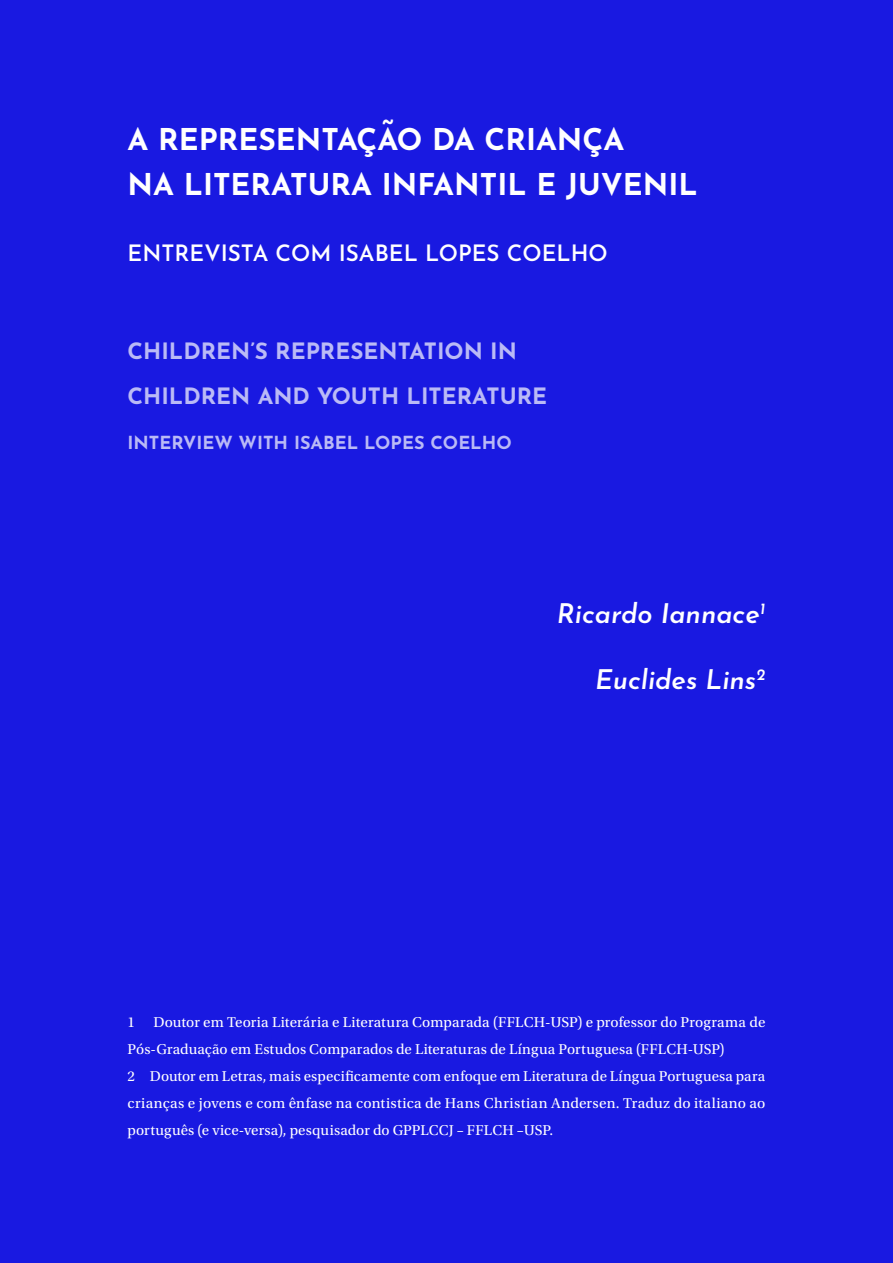
<style>
.page{position:relative;width:893px;height:1263px;background:#1919e1}
.page>*{position:absolute;margin:0;border:0;box-sizing:border-box;transform-origin:0 0}
.t1{font:700 30px/45px "Josefin Sans";color:#fff}
.t2{font:italic 600 27px "Josefin Sans";color:#fff}
.t3{font:700 22.5px/45px "Josefin Sans";color:#babaf6}
.t4{font:600 22.5px "Josefin Sans";color:#fff}
.t5{font:700 18px "Josefin Sans";color:#babaf6}
.t6{font:15px/27px "Utopia Std";letter-spacing:.01em;color:#fff}
</style>
<div class="page">
<h1 class="t1" style="left:128px;top:113px;width:572px">A REPRESENTAÇÃO DA CRIANÇA<br>NA LITERATURA INFANTIL E JUVENIL</h1>
<h3 class="t4" style="left:128px;top:234px;width:482px">ENTREVISTA COM ISABEL LOPES COELHO</h3>
<h3 class="t3" style="left:128px;top:325px;width:421px">CHILDREN’S REPRESENTATION IN<br>CHILDREN AND YOUTH LITERATURE</h3>
<p class="t5" style="left:128px;top:426px;width:386px">INTERVIEW WITH ISABEL LOPES COELHO</p>
<h2 class="t2" style="left:557px;top:590px;width:210px">Ricardo Iannace<sup>1</sup></h2>
<h2 class="t2" style="left:595px;top:656px;width:172px">Euclides Lins<sup>2</sup></h2>
<p class="t6" style="left:128px;top:1009px;width:639px">1 Doutor em Teoria Literária e Literatura Comparada (FFLCH-USP) e professor do Programa de Pós-Graduação em Estudos Comparados de Literaturas de Língua Portuguesa (FFLCH-USP)<br>2 Doutor em Letras, mais especificamente com enfoque em Literatura de Língua Portuguesa para crianças e jovens e com ênfase na contistica de Hans Christian Andersen. Traduz do italiano ao português (e vice-versa), pesquisador do GPPLCCJ – FFLCH –USP.</p>
</div>
